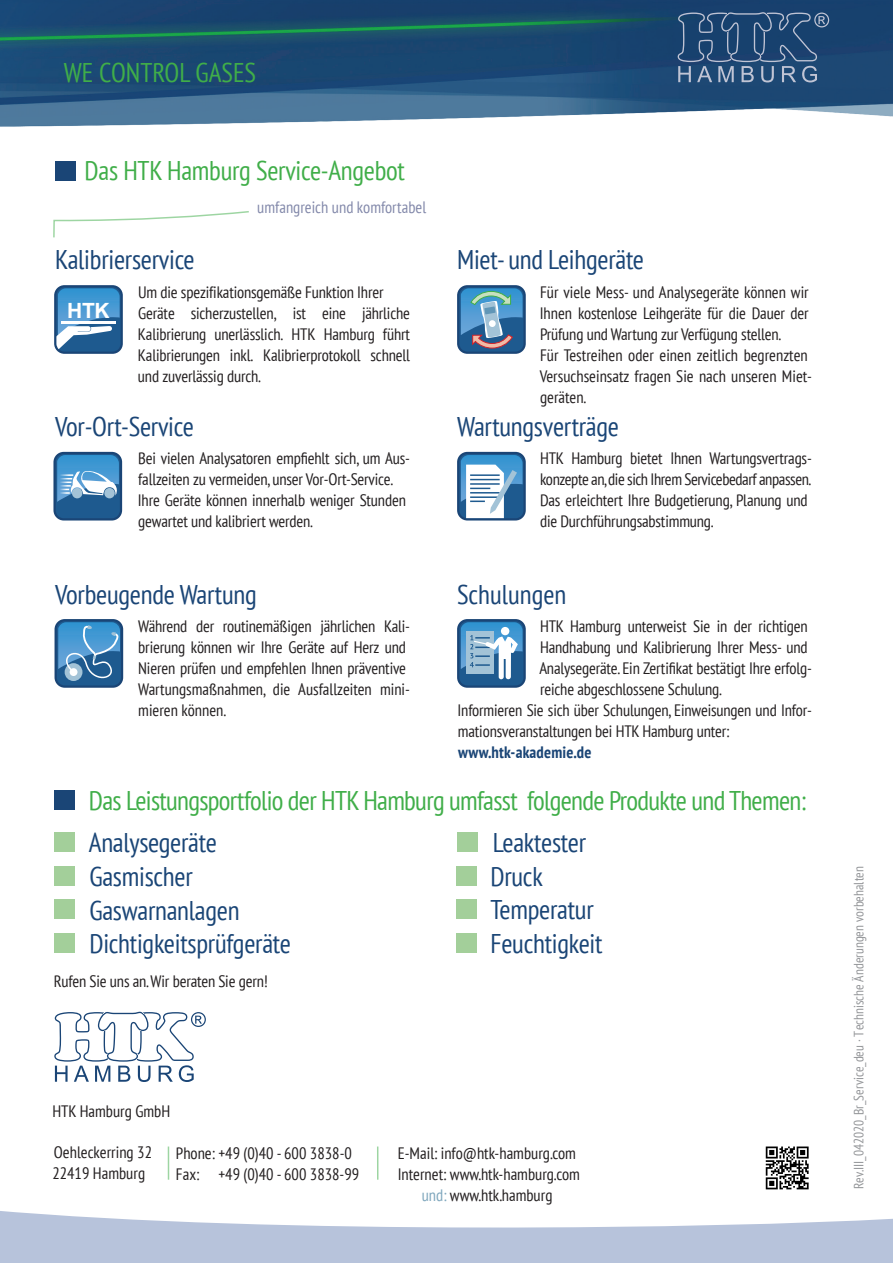
<style>
.page{position:relative;width:893px;height:1263px;background:#fff}
.page>*{position:absolute;margin:0;border:0;box-sizing:border-box;transform-origin:0 0}
.t1{font:condensed 27px/33.8px "PT Sans";letter-spacing:-.01em;color:#1a4576}
.t2{font:condensed 27px "PT Sans";letter-spacing:-.025em;color:#40ae49}
.t3{font:condensed 27px "PT Sans";color:#40ae49}
.t4{font:700 21px "Arial";color:#fff}
.t5{font:condensed 16.5px/21px "PT Sans";letter-spacing:-.01em;color:#231f20}
.t6{font:condensed 16.5px "PT Sans";color:#8389aa}
.t7{font:700 condensed 16.5px "PT Sans";letter-spacing:.01em;color:#1a4576}
.t8{font:condensed 13.5px "PT Sans";color:#939598}
.s1{color:#7fa7bd}
</style>
<div class="page">
<img style="left:0;top:0;width:893px;height:162px">
<svg style="left:678px;top:12px;width:151px;height:70px;background:#33577f"></svg>
<svg style="left:0;top:1211px;width:893px;height:52px;fill:#b7c3db"></svg>
<svg style="left:766px;top:1146px;width:43px;height:43px"></svg>
<svg style="left:54px;top:1012px;width:152px;height:70px"></svg>
<div style="left:55px;top:161px;width:20px;height:20px;background:#1a4576"></div>
<div style="left:55px;top:790px;width:20px;height:20px;background:#1a4576"></div>
<div style="left:55px;top:832px;width:20px;height:20px;background:#a3cf9a"></div>
<div style="left:457px;top:832px;width:20px;height:20px;background:#a3cf9a"></div>
<div style="left:55px;top:866px;width:20px;height:19px;background:#a3cf9a"></div>
<div style="left:55px;top:899px;width:20px;height:20px;background:#a3cf9a"></div>
<div style="left:55px;top:933px;width:20px;height:20px;background:#a3cf9a"></div>
<div style="left:457px;top:866px;width:20px;height:19px;background:#a3cf9a"></div>
<div style="left:457px;top:899px;width:20px;height:20px;background:#a3cf9a"></div>
<div style="left:457px;top:933px;width:20px;height:20px;background:#a3cf9a"></div>
<hr style="left:168px;top:1146px;width:1px;height:34px;background:#40ae49">
<hr style="left:377px;top:1146px;width:1px;height:34px;background:#40ae49">
<svg style="left:53px;top:452px;width:69px;height:68px;background:#4d87b6"></svg>
<div style="left:72px;top:488px;width:10px;height:10px;background:#a3c3d7;border-radius:50%"></div>
<div style="left:104px;top:488px;width:11px;height:10px;background:#a3c3d7;border-radius:50%"></div>
<svg style="left:55px;top:619px;width:68px;height:69px;background:#4985b5"></svg>
<svg style="left:457px;top:452px;width:69px;height:68px"></svg>
<svg style="left:457px;top:619px;width:69px;height:69px;background:#6796bc"></svg>
<svg style="left:892px;top:1219px;width:1px;height:44px"></svg>
<svg style="left:53px;top:211px;width:196px;height:27px"></svg>
<svg style="left:54px;top:285px;width:69px;height:69px;background:#4f8ab9"></svg>
<hr style="left:61px;top:321px;width:55px;height:2px;background:#fff">
<svg style="left:457px;top:285px;width:69px;height:69px;background:#5586ad"></svg>
<h1 class="t3" style="left:64px;top:55px;width:194px">WE CONTROL GASES</h1>
<h1 class="t2" style="left:85px;top:153px;width:322px">Das HTK Hamburg Service-Angebot</h1>
<h1 class="t1" style="left:55px;top:242px;width:141px">Kalibrierservice</h1>
<p class="t6" style="left:257px;top:197px;width:170px">umfangreich und komfortabel</p>
<h1 class="t1" style="left:457px;top:242px;width:188px">Miet- und Leihgeräte</h1>
<p class="t4" style="left:67px;top:297px;width:44px">HTK</p>
<p class="t5" style="left:138px;top:281px;width:274px">Um die spezifikationsgemäße Funktion Ihrer Geräte sicherzustellen, ist eine jährliche Kalibrierung unerlässlich. HTK Hamburg führt Kalibrierungen inkl. Kalibrierprotokoll schnell und zuverlässig durch.</p>
<p class="t5" style="left:540px;top:281px;width:274px">Für viele Mess- und Analysegeräte können wir Ihnen kostenlose Leihgeräte für die Dauer der Prüfung und Wartung zur Verfügung stellen.<br>Für Testreihen oder einen zeitlich begrenzten Versuchseinsatz fragen Sie nach unseren Miet&shy;geräten.</p>
<h1 class="t1" style="left:55px;top:409px;width:140px">Vor-Ort-Service</h1>
<h1 class="t1" style="left:457px;top:409px;width:163px">Wartungsverträge</h1>
<p class="t5" style="left:138px;top:448px;width:274px">Bei vielen Analysatoren empfiehlt sich, um Aus&shy;fallzeiten zu vermeiden, unser Vor-Ort-Service.<br>Ihre Geräte können innerhalb weniger Stunden gewartet und kalibriert werden.</p>
<p class="t5" style="left:540px;top:448px;width:273px">HTK Hamburg bietet Ihnen Wartungsvertrags&shy;konzepte an, die sich Ihrem Servicebedarf anpassen.<br>Das erleichtert Ihre Budgetierung, Planung und die Durchführungsabstimmung.</p>
<h1 class="t1" style="left:55px;top:577px;width:203px">Vorbeugende Wartung</h1>
<h1 class="t1" style="left:457px;top:577px;width:111px">Schulungen</h1>
<p class="t5" style="left:138px;top:615px;width:273px">Während der routinemäßigen jährlichen Kali&shy;brierung können wir Ihre Geräte auf Herz und Nieren prüfen und empfehlen Ihnen präventive Wartungsmaßnahmen, die Ausfallzeiten mini&shy;mieren können.</p>
<p class="t5" style="left:540px;top:615px;width:269px">HTK Hamburg unterweist Sie in der richtigen</p>
<p class="t5" style="left:540px;top:636px;width:269px">Handhabung und Kalibrierung Ihrer Mess- und</p>
<p class="t5" style="left:539px;top:657px;width:274px">Analysegeräte. Ein Zertifikat bestätigt Ihre erfolg-</p>
<p class="t5" style="left:540px;top:678px;width:183px">reiche abgeschlossene Schulung.</p>
<p class="t5" style="left:458px;top:699px;width:356px">Informieren Sie sich über Schulungen, Einweisungen und Infor-</p>
<p class="t5" style="left:458px;top:720px;width:273px">mationsveranstaltungen bei HTK Hamburg unter:</p>
<p class="t7" style="left:458px;top:741px;width:135px">www.htk-akademie.de</p>
<h1 class="t2" style="left:89px;top:783px;width:718px">Das Leistungsportfolio der HTK Hamburg umfasst folgende Produkte und Themen:</h1>
<h1 class="t1" style="left:89px;top:825px;width:130px">Analysegeräte</h1>
<h1 class="t1" style="left:493px;top:825px;width:95px">Leaktester</h1>
<h1 class="t1" style="left:89px;top:859px;width:203px">Gasmischer<br>Gaswarnanlagen<br>Dichtigkeitsprüfgeräte</h1>
<h1 class="t1" style="left:490px;top:858px;width:114px">Druck<br>Temperatur<br>Feuchtigkeit</h1>
<p class="t5" style="left:54px;top:970px;width:215px">Rufen Sie uns an. Wir beraten Sie gern!</p>
<p class="t5" style="left:52px;top:1100px;width:119px">HTK Hamburg GmbH</p>
<p class="t5" style="left:52px;top:1141px;width:101px;line-height:20.5px">Oehleckerring 32<br>22419 Hamburg</p>
<p class="t5" style="left:176px;top:1142px;width:185px">Phone: +49 (0)40 - 600 3838-0<br>Fax: +49 (0)40 - 600 3838-99</p>
<p class="t5" style="left:398px;top:1142px;width:184px;text-align:center">E-Mail: info@htk-hamburg.com<br>Internet: www.htk-hamburg.com <span class="s1">und:</span> www.htk.hamburg</p>
<p class="t8" style="left:850px;top:1189px;width:325px;rotate:-90deg">Rev.III_042020_Br_Service_deu · Technische Änderungen vorbehalten</p>
</div>
